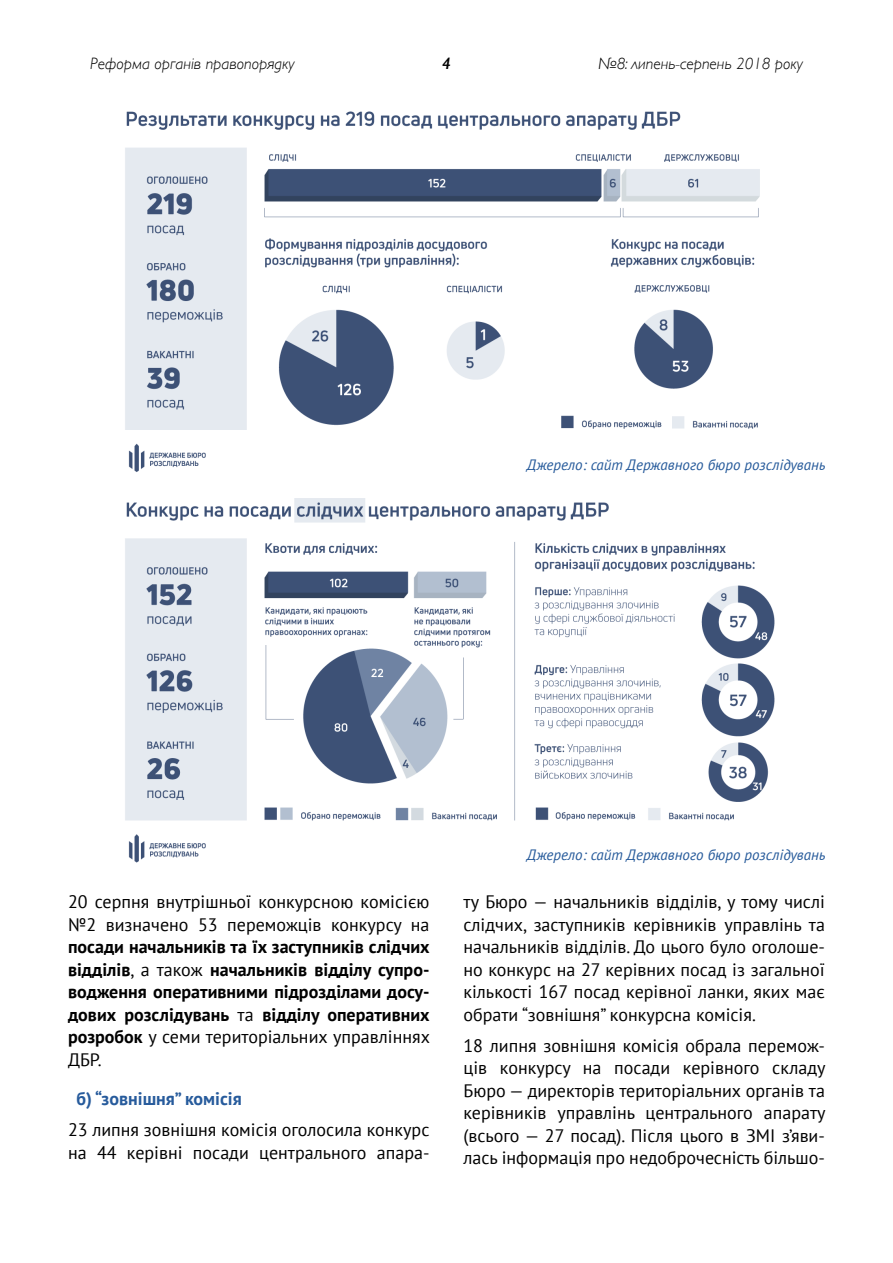
<style>
.page{position:relative;width:893px;height:1263px;background:#fff}
.page>*{position:absolute;margin:0;border:0;box-sizing:border-box;transform-origin:0 0}
.t1{font:18px/22.5px "PT Sans";color:#000;text-align:justify}
.t2{font:700 18px/22.5px "PT Sans";color:#000;text-align:justify}
.t3{font:700 18px "PT Sans";color:#275b9c}
.t4{font:italic 300 16.5px "Gill Sans";color:#000}
.t5{font:italic 600 16.5px "Gill Sans";color:#000}
.t6{font:italic 15px "PT Sans";color:#275b9b}
.s1{font-weight:400}
</style>
<div class="page">
<img style="left:125px;top:111px;width:635px;height:361px">
<img style="left:125px;top:498px;width:650px;height:365px">
<p class="t4" style="left:90px;top:55px;width:206px">Реформа органів правопорядку</p>
<p class="t5" style="left:442px;top:54px;width:10px">4</p>
<p class="t4" style="left:598px;top:55px;width:206px">№8: липень-серпень 2018 року</p>
<p class="t6" style="left:527px;top:455px;width:300px">Джерело: сайт Державного бюро розслідувань</p>
<p class="t1" style="left:68px;top:890px;width:363px">20 серпня внутрішньої конкурсною комісією №2 визначено 53 переможців конкурсу на</p>
<p class="t2" style="left:68px;top:935px;width:363px">посади начальників та їх заступників слідчих відділів<span class="s1">, а також</span> начальників відділу супро&shy;водження оперативними підрозділами досу&shy;дових розслідувань <span class="s1">та</span> відділу оперативних розробок <span class="s1">у семи територіальних управліннях ДБР.</span></p>
<p class="t3" style="left:77px;top:1087px;width:167px">б) “зовнішня” комісія</p>
<p class="t1" style="left:68px;top:1118px;width:363px">23 липня зовнішня комісія оголосила конкурс на 44 керівні посади центрального апара-</p>
<p class="t6" style="left:527px;top:845px;width:300px">Джерело: сайт Державного бюро розслідувань</p>
<p class="t1" style="left:463px;top:890px;width:363px">ту Бюро — начальників відділів, у тому числі слідчих, заступників керівників управлінь та начальників відділів. До цього було оголоше&shy;но конкурс на 27 керівних посад із загальної кількості 167 посад керівної ланки, яких має обрати “зовнішня” конкурсна комісія.</p>
<p class="t1" style="left:463px;top:1034px;width:364px">18 липня зовнішня комісія обрала перемож&shy;ців конкурсу на посади керівного складу Бюро — директорів територіальних органів та керівників управлінь центрального апарату (всього — 27 посад). Після цього в ЗМІ з’яви&shy;лась інформація про недоброчесність більшо-</p>
</div>
